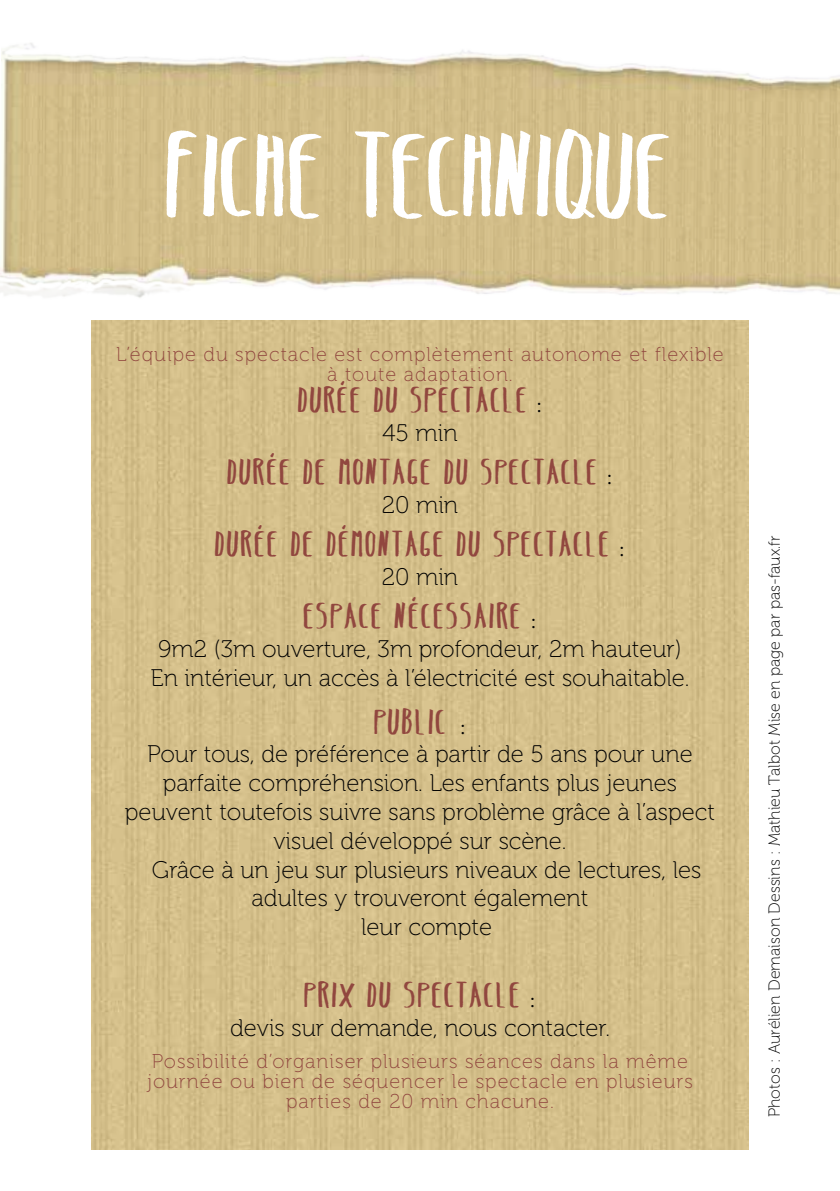
<style>
.page{position:relative;width:840px;height:1191px;background:#fff}
.page>*{position:absolute;margin:0;border:0;box-sizing:border-box;transform-origin:0 0}
.t1{font:700 120px "Belta";color:#fff}
.t2{font:700 36px "Belta";letter-spacing:.05em;color:#91473f}
.t3{font:24px/28.8px "Museo 100";color:#000;text-align:center}
.t4{font:20px/20px "Museo 100";letter-spacing:.05em;color:#91473f;text-align:center}
.t5{font:16px "Museo 100";color:#000}
.s1{font-family:"Blogger Sans";font-weight:300;font-size:24px;color:#000}
</style>
<div class="page">
<img style="left:91px;top:327px;width:657px;height:822px">
<img style="left:0;top:43px;width:839px;height:284px">
<h1 class="t1" style="left:166px;top:107px;width:508px">FICHE TECHNIQUE</h1>
<p class="t4" style="left:116px;top:344px;width:608px">L’équipe du spectacle est complètement autonome et flexible à toute adaptation.</p>
<h2 class="t2" style="left:298px;top:379px;width:245px">DURÉE DU SPECTACLE <span class="s1">:</span></h2>
<p class="t3" style="left:382px;top:418px;width:77px">45 min</p>
<h2 class="t2" style="left:227px;top:451px;width:386px">DURÉE DE MONTAGE DU SPECTACLE <span class="s1">:</span></h2>
<p class="t3" style="left:381px;top:490px;width:78px">20 min</p>
<h2 class="t2" style="left:215px;top:523px;width:411px">DURÉE DE DÉMONTAGE DU SPECTACLE <span class="s1">:</span></h2>
<p class="t3" style="left:381px;top:562px;width:78px">20 min</p>
<h2 class="t2" style="left:303px;top:595px;width:234px">ESPACE NÉCESSAIRE <span class="s1">:</span></h2>
<p class="t3" style="left:150px;top:634px;width:540px">9m2 (3m ouverture, 3m profondeur, 2m hauteur)<br>En intérieur, un accès à l’électricité est souhaitable.</p>
<h2 class="t2" style="left:374px;top:701px;width:93px">PUBLIC <span class="s1">:</span></h2>
<p class="t3" style="left:125px;top:740px;width:591px">Pour tous, de préférence à partir de 5 ans pour une parfaite compréhension. Les enfants plus jeunes peuvent toutefois suivre sans problème grâce à l’aspect visuel développé sur scène.<br>Grâce à un jeu sur plusieurs niveaux de lectures, les adultes y trouveront également<br>leur compte</p>
<h2 class="t2" style="left:304px;top:974px;width:232px">PRIX DU SPECTACLE <span class="s1">:</span></h2>
<p class="t3" style="left:230px;top:1014px;width:381px">devis sur demande, nous contacter.</p>
<p class="t4" style="left:147px;top:1051px;width:547px">Possibilité d’organiser plusieurs séances dans la même journée ou bien de séquencer le spectacle en plusieurs parties de 20 min chacune.</p>
<p class="t5" style="left:765px;top:1117px;width:583px;rotate:-90deg">Photos : Aurélien Demaison Dessins : Mathieu Talbot Mise en page par pas-faux.fr</p>
</div>
